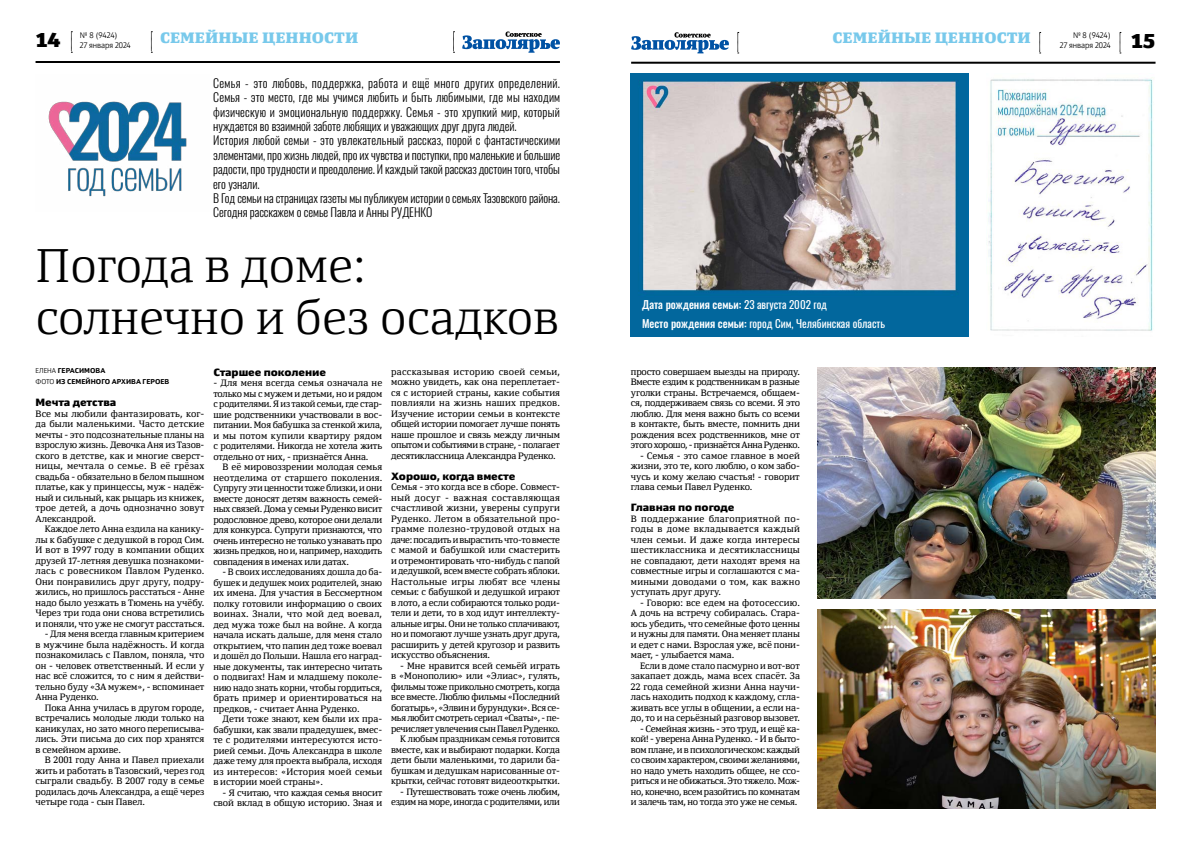
<style>
.page{position:relative;width:1191px;height:842px;background:#fff}
.page>*{position:absolute;margin:0;border:0;box-sizing:border-box;transform-origin:0 0}
.t1{font:300 47px/52.5px "Yefimov Serif";letter-spacing:-.005em;color:#000}
.t2{font:900 20px "Yefimov Sans";color:#000}
.t3{font:900 15px "Yefimov Serif";color:#78c9eb}
.t4{font:300 12px/14.4px "Oswald";letter-spacing:-.005em;color:#000}
.t5{font:11px/18.9px "Oswald";color:#fff}
.t6{font:900 10.5px "Yefimov Sans";letter-spacing:-.005em;color:#000}
.t7{font:9.2px/10.5px "Yefimov Serif";letter-spacing:-.01em;color:#000;text-align:justify}
.t8{font:9.2px/10.5px "Yefimov Serif";letter-spacing:-.03em;color:#000;text-align:right}
.t9{font:300 8px/10.5px "Yefimov Sans";letter-spacing:-.005em;color:#000}
.t10{font:700 7px/11.3px "Yefimov Sans";letter-spacing:.005em;color:#000}
.s1{font-weight:300}
.s2{font-weight:500}
</style>
<div class="page">
<svg style="left:71px;top:31px;width:1px;height:22px"></svg>
<svg style="left:453px;top:31px;width:1px;height:22px"></svg>
<svg style="left:151px;top:31px;width:1px;height:22px"></svg>
<hr style="left:36px;top:61px;width:524px;height:2px;background:#000">
<svg style="left:462px;top:31px;width:98px;height:22px"></svg>
<svg style="left:1119px;top:32px;width:1px;height:22px"></svg>
<svg style="left:737px;top:32px;width:1px;height:22px"></svg>
<svg style="left:1039px;top:32px;width:1px;height:22px"></svg>
<hr style="left:631px;top:62px;width:524px;height:2px;background:#000">
<svg style="left:631px;top:32px;width:98px;height:21px"></svg>
<img style="left:630px;top:73px;width:338px;height:263px">
<img style="left:48px;top:101px;width:139px;height:96px">
<img style="left:988px;top:79px;width:165px;height:252px">
<img style="left:817px;top:367px;width:338px;height:231px">
<img style="left:817px;top:609px;width:338px;height:199px">
<h2 class="t2" style="left:36px;top:27px;width:27px">14</h2>
<p class="t9" style="left:80px;top:30px;width:52px">№ 8 (9424)<br>27 января 2024</p>
<h3 class="t3" style="left:160px;top:28px;width:200px">семейные ценности</h3>
<h3 class="t3" style="left:832px;top:28px;width:200px">семейные ценности</h3>
<h2 class="t2" style="left:1130px;top:27px;width:26px">15</h2>
<p class="t9" style="left:1059px;top:30px;width:52px;text-align:right">№ 8 (9424)<br>27 января 2024</p>
<p class="t4" style="left:213px;top:74px;width:348px">Семья - это любовь, поддержка, работа и ещё много других определений.<br>Семья - это место, где мы учимся любить и быть любимыми, где мы находим физическую и эмоциональную поддержку. Семья - это хрупкий мир, который нуждается во взаимной заботе любящих и уважающих друг друга людей.<br>История любой семьи - это увлекательный рассказ, порой с фантастическими элементами, про жизнь людей, про их чувства и поступки, про маленькие и большие радости, про трудности и преодоление. И каждый такой рассказ достоин того, чтобы его узнали.<br>В Год семьи на страницах газеты мы публикуем истории о семьях Тазовского района.<br>Сегодня расскажем о семье Павла и Анны руденко</p>
<h1 class="t1" style="left:35px;top:239px;width:525px">Погода в доме: солнечно и без осадков</h1>
<p class="t10" style="left:36px;top:365px;width:135px"><span class="s1">Елена</span> Герасимова<br><span class="s1">Фото</span> из семейного архива героев</p>
<p class="t6" style="left:36px;top:395px;width:82px">Мечта детства</p>
<p class="t7" style="left:36px;top:408px;width:170px">Все мы любили фантазировать, ког&shy;да были маленькими. Часто детские мечты - это подсознательные планы на взрослую жизнь. Девочка Аня из Тазов&shy;ского в детстве, как и многие сверст&shy;ницы, мечтала о семье. В её грёзах свадьба - обязательно в белом пышном платье, как у принцессы, муж - надёж&shy;ный и сильный, как рыцарь из книжек, трое детей, а дочь однозначно зовут Александрой.</p>
<p class="t7" style="left:36px;top:523px;width:170px;text-indent:9px">Каждое лето Анна ездила на канику&shy;лы к бабушке с дедушкой в город Сим.<br>И вот в 1997 году в компании общих друзей 17-летняя девушка познакоми&shy;лась с ровесником Павлом Руденко.<br>Они понравились друг другу, подру&shy;жились, но пришлось расстаться - Анне надо было уезжать в Тюмень на учёбу.<br>Через три года они снова встретились и поняли, что уже не смогут расстаться.</p>
<p class="t7" style="left:36px;top:628px;width:170px;text-indent:9px">- Для меня всегда главным критерием в мужчине была надёжность. И когда познакомилась с Павлом, поняла, что он - человек ответственный. И если у нас всё сложится, то с ним я действи&shy;тельно буду «ЗА мужем», - вспоминает Анна Руденко.</p>
<p class="t7" style="left:36px;top:702px;width:170px;text-indent:9px">Пока Анна училась в другом городе, встречались молодые люди только на каникулах, но зато много переписыва&shy;лись. Эти письма до сих пор хранятся в семейном архиве.</p>
<p class="t7" style="left:36px;top:754px;width:170px;text-indent:9px">В 2001 году Анна и Павел приехали жить и работать в Тазовский, через год сыграли свадьбу. В 2007 году в семье родилась дочь Александра, а ещё через четыре года - сын Павел.</p>
<p class="t6" style="left:213px;top:365px;width:114px">Старшее поколение</p>
<p class="t7" style="left:213px;top:377px;width:170px">- Для меня всегда семья означала не только мы с мужем и детьми, но и рядом с родителями. Я из такой семьи, где стар&shy;шие родственники участвовали в вос&shy;питании. Моя бабушка за стенкой жила, и мы потом купили квартиру рядом с родителями. Никогда не хотела жить отдельно от них, - признаётся Анна.</p>
<p class="t7" style="left:213px;top:461px;width:170px;text-indent:9px">В её мировоззрении молодая семья неотделима от старшего поколения.<br>Супругу эти ценности тоже близки, и они вместе доносят детям важность семей&shy;ных связей. Дома у семьи Руденко висит родословное древо, которое они делали для конкурса. Супруги признаются, что очень интересно не только узнавать про жизнь предков, но и, например, находить совпадения в именах или датах.</p>
<p class="t7" style="left:213px;top:566px;width:170px;text-indent:9px">- В своих исследованиях дошла до ба&shy;бушек и дедушек моих родителей, знаю их имена. Для участия в Бессмертном полку готовили информацию о своих воинах. Знали, что мой дед воевал, дед мужа тоже был на войне. А когда начала искать дальше, для меня стало открытием, что папин дед тоже воевал и дошёл до Польши. Нашла его наград&shy;ные документы, так интересно читать о подвигах! Нам и младшему поколе&shy;нию надо знать корни, чтобы гордиться, брать пример и ориентироваться на предков, - считает Анна Руденко.</p>
<p class="t7" style="left:213px;top:713px;width:170px;text-indent:9px">Дети тоже знают, кем были их пра&shy;бабушки, как звали прадедушек, вмес&shy;те с родителями интересуются исто&shy;рией семьи. Дочь Александра в школе даже тему для проекта выбрала, исходя из интересов: «История моей семьи в истории моей страны».</p>
<p class="t7" style="left:213px;top:787px;width:170px;text-align:right">- Я считаю, что каждая семья вносит свой вклад в общую историю. Зная и</p>
<p class="t7" style="left:391px;top:366px;width:170px">рассказывая историю своей семьи, можно увидеть, как она переплетает&shy;ся с историей страны, какие события повлияли на жизнь наших предков.<br>Изучение истории семьи в контексте общей истории помогает лучше понять наше прошлое и связь между личным опытом и событиями в стране, - полагает десятиклассница Александра Руденко.</p>
<p class="t6" style="left:391px;top:469px;width:126px">Хорошо, когда вместе</p>
<p class="t7" style="left:391px;top:481px;width:170px">Семья - это когда все в сборе. Совмест&shy;ный досуг - важная составляющая счастливой жизни, уверены супруги Руденко. Летом в обязательной про&shy;грамме полезно-трудовой отдых на даче: посадить и вырастить что-то вместе с мамой и бабушкой или смастерить и отремонтировать что-нибудь с папой и дедушкой, всем вместе собрать яблоки.<br>Настольные игры любят все члены семьи: с бабушкой и дедушкой играют в лото, а если собираются только роди&shy;тели и дети, то в ход идут интеллекту&shy;альные игры. Они не только сплачивают, но и помогают лучше узнать друг друга, расширить у детей кругозор и развить искусство объяснения.</p>
<p class="t7" style="left:391px;top:660px;width:170px;text-align:right">- Мне нравится всей семьёй играть<br>в «Монополию» или «Элиас», гулять, фильмы тоже прикольно смотреть, когда все вместе. Люблю фильмы «Последний богатырь», «Элвин и бурундуки». Вся се&shy;мья любит смотреть сериал «Сваты», - пе&shy;речисляет увлечения сын Павел Руденко.<br>К любым праздникам семья готовится вместе, как и выбирают подарки. Когда дети были маленькими, то дарили ба&shy;бушкам и дедушкам нарисованные от&shy;крытки, сейчас готовят видеооткрытки.</p>
<p class="t8" style="left:391px;top:786px;width:170px">- Путешествовать тоже очень любим, ездим на море, иногда с родителями, или</p>
<p class="t5" style="left:642px;top:294px;width:244px"><span class="s2">Дата рождения семьи:</span> 23 августа 2002 год<br><span class="s2">Место рождения семьи:</span> город Сим, Челябинская область</p>
<p class="t7" style="left:631px;top:366px;width:170px">просто совершаем выезды на природу.<br>Вместе ездим к родственникам в разные уголки страны. Встречаемся, общаем&shy;ся, поддерживаем связь со всеми. Я это люблю. Для меня важно быть со всеми в контакте, быть вместе, помнить дни рождения всех родственников, мне от этого хорошо, - признаётся Анна Руденко.</p>
<p class="t7" style="left:631px;top:450px;width:170px;text-indent:9px">- Семья - это самое главное в моей жизни, это те, кого люблю, о ком забо&shy;чусь и кому желаю счастья! - говорит глава семьи Павел Руденко.</p>
<p class="t6" style="left:631px;top:500px;width:105px">Главная по погоде</p>
<p class="t7" style="left:631px;top:513px;width:170px">В поддержание благоприятной по&shy;годы в доме вкладывается каждый член семьи. И даже когда интересы шестиклассника и десятиклассницы не совпадают, дети находят время на совместные игры и соглашаются с ма&shy;миными доводами о том, как важно уступать друг другу.</p>
<p class="t7" style="left:631px;top:597px;width:170px;text-indent:9px">- Говорю: все едем на фотосессию.<br>А дочь на встречу собиралась. Стара&shy;юсь убедить, что семейные фото ценны и нужны для памяти. Она меняет планы и едет с нами. Взрослая уже, всё пони&shy;мает, - улыбается мама.</p>
<p class="t7" style="left:631px;top:660px;width:170px;text-indent:9px">Если в доме стало пасмурно и вот-вот закапает дождь, мама всех спасёт. За 22 года семейной жизни Анна научи&shy;лась находить подход к каждому, сгла&shy;живать все углы в общении, а если на&shy;до, то и на серьёзный разговор вызовет.</p>
<p class="t7" style="left:631px;top:723px;width:170px;text-indent:9px">- Семейная жизнь - это труд, и ещё ка&shy;кой! - уверена Анна Руденко. - И в быто&shy;вом плане, и в психологическом: каждый со своим характером, своими желаниями, но надо уметь находить общее, не ссо&shy;риться и не обижаться. Это тяжело. Мож&shy;но, конечно, всем разойтись по комнатам и залечь там, но тогда это уже не семья.</p>
</div>
